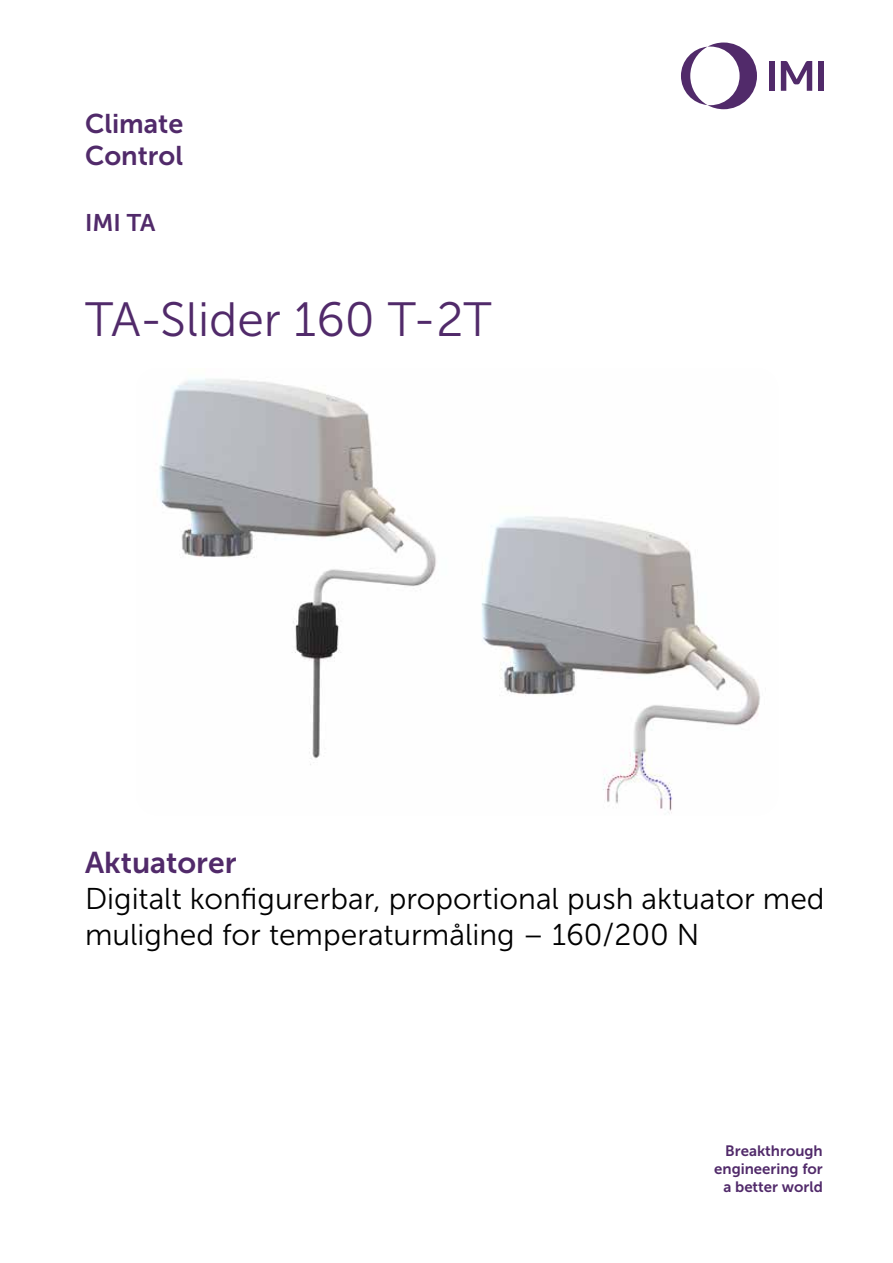
<style>
.page{position:relative;width:893px;height:1263px;background:#fff}
.page>*{position:absolute;margin:0;border:0;box-sizing:border-box;transform-origin:0 0}
.t1{font:48px "Museo Sans 300";color:#512a6a}
.t2{font:30px/36px "Museo Sans 300";color:#000}
.t3{font:30px "Museo Sans 700";color:#512a6a}
.t4{font:27px/32.4px "Museo Sans 700";color:#512a6a}
.t5{font:24px "Museo Sans 700";color:#512a6a}
.t6{font:15px/18px "Museo Sans 700";color:#512a6a;text-align:right}
</style>
<div class="page">
<svg style="left:681px;top:43px;width:76px;height:66px"></svg>
<div style="left:769px;top:61px;width:6px;height:30px;background:#512a6a"></div>
<div style="left:818px;top:61px;width:6px;height:30px;background:#512a6a"></div>
<svg style="left:781px;top:61px;width:31px;height:30px"></svg>
<img style="left:159px;top:379px;width:601px;height:434px">
<p class="t4" style="left:85px;top:107px;width:100px">Climate<br>Control</p>
<p class="t5" style="left:85px;top:210px;width:72px">IMI TA</p>
<h1 class="t1" style="left:85px;top:293px;width:408px">TA-Slider 160 T-2T</h1>
<p class="t3" style="left:85px;top:846px;width:153px">Aktuatorer</p>
<p class="t2" style="left:85px;top:881px;width:741px">Digitalt konfigurerbar, proportional push aktuator med mulighed for temperaturmåling – 160/200 N</p>
<p class="t6" style="left:714px;top:1142px;width:110px">Breakthrough engineering for a better world</p>
</div>
